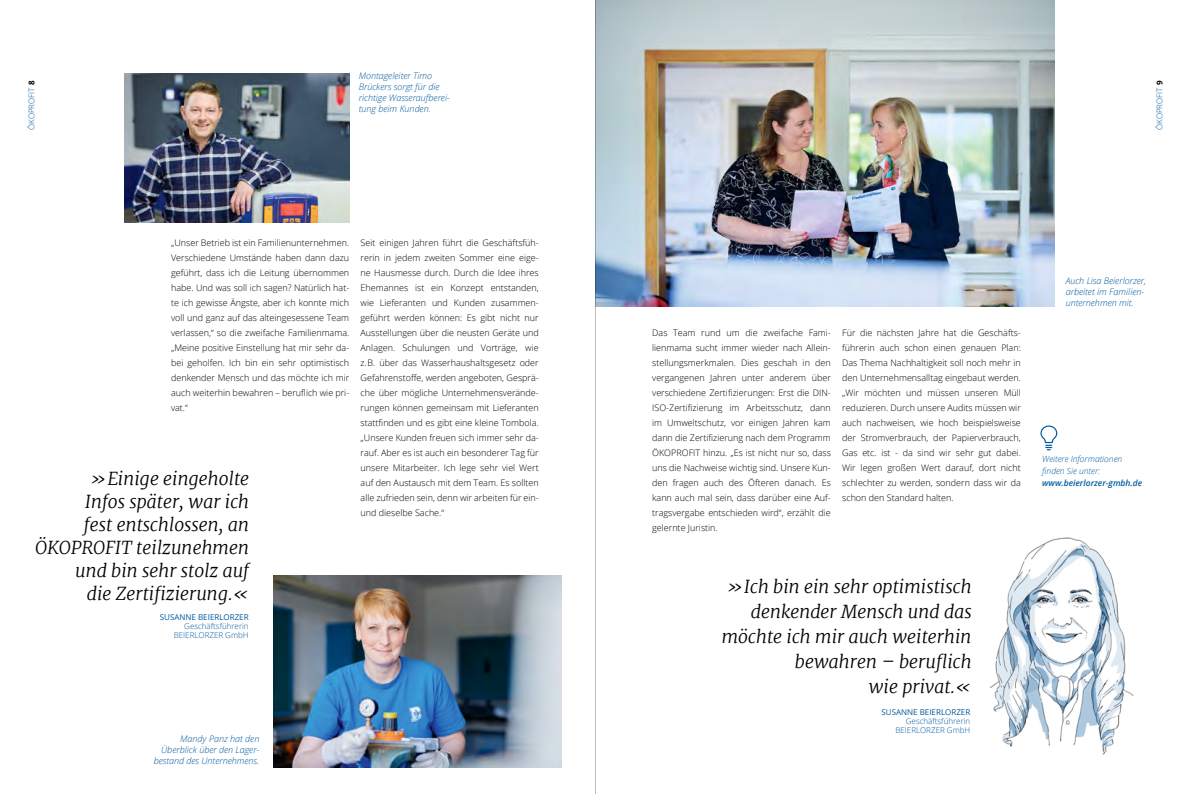
<style>
.page{position:relative;width:1191px;height:794px;background:#fff}
.page>*{position:absolute;margin:0;border:0;box-sizing:border-box;transform-origin:0 0}
.t1{font:italic 300 18px/23px "Merriweather";color:#000;text-align:right}
.t2{font:300 9px/15px "Open Sans";color:#000;text-align:justify}
.t3{font:italic 300 9px/11px "Open Sans";color:#005a9f}
.t4{font:italic 300 8.5px/12px "Open Sans";color:#005a9f}
.t5{font:italic 600 8.5px "Open Sans";color:#005a9f}
.t6{font:300 8px/9px "Open Sans";color:#005a9f;text-align:right}
.t7{font:8px "Open Sans";color:#005a9f}
.s1{font-weight:700;color:#000}
</style>
<div class="page">
<img style="left:125px;top:73px;width:224px;height:150px">
<img style="left:596px;top:0;width:458px;height:306px">
<img style="left:274px;top:575px;width:287px;height:192px">
<img style="left:989px;top:537px;width:145px;height:218px">
<svg style="left:1040px;top:425px;width:17px;height:25px"></svg>
<hr style="left:595px;top:0;width:1px;height:794px;background:#000">
<p class="t6" style="left:27px;top:130px;width:51px;rotate:-90deg">ÖKOPROFIT <span class="s1">8</span></p>
<p class="t3" style="left:359px;top:70px;width:93px">Montageleiter Timo<br>Brückers sorgt für die richtige Wasseraufberei&shy;tung beim Kunden.</p>
<p class="t2" style="left:171px;top:235px;width:180px">„Unser Betrieb ist ein Familienunternehmen.<br>Verschiedene Umstände haben dann dazu geführt, dass ich die Leitung übernommen habe. Und was soll ich sagen? Natürlich hat&shy;te ich gewisse Ängste, aber ich konnte mich voll und ganz auf das alteingesessene Team verlassen,“ so die zweifache Familienmama. „Meine positive Einstellung hat mir sehr da&shy;bei geholfen. Ich bin ein sehr optimistisch denkender Mensch und das möchte ich mir auch weiterhin bewahren – beruflich wie pri&shy;vat.“</p>
<p class="t2" style="left:360px;top:235px;width:180px">Seit einigen Jahren führt die Geschäftsfüh&shy;rerin in jedem zweiten Sommer eine eige&shy;ne Hausmesse durch. Durch die Idee ihres Ehemannes ist ein Konzept entstanden, wie Lieferanten und Kunden zusammen&shy;geführt werden können: Es gibt nicht nur Ausstellungen über die neusten Geräte und Anlagen. Schulungen und Vorträge, wie z.B. über das Wasserhaushaltsgesetz oder Gefahrenstoffe, werden angeboten, Gesprä&shy;che über mögliche Unternehmensverände&shy;rungen können gemeinsam mit Lieferanten stattfinden und es gibt eine kleine Tombola. „Unsere Kunden freuen sich immer sehr da&shy;rauf. Aber es ist auch ein besonderer Tag für unsere Mitarbeiter. Ich lege sehr viel Wert auf den Austausch mit dem Team. Es sollten alle zufrieden sein, denn wir arbeiten für ein&shy;und dieselbe Sache.“</p>
<h1 class="t1" style="left:35px;top:467px;width:216px">»Einige eingeholte<br>Infos später, war ich<br>fest entschlossen, an<br>ÖKOPROFIT teilzunehmen und bin sehr stolz auf<br>die Zertifizierung.«</h1>
<p class="t7" style="left:160px;top:612px;width:90px">SUSANNE BEIERLORZER</p>
<p class="t6" style="left:174px;top:622px;width:76px">Geschäftsführerin<br>BEIERLORZER GmbH</p>
<p class="t3" style="left:154px;top:733px;width:107px;text-align:right">Mandy Panz hat den<br>Überblick über den Lager&shy;bestand des Unternehmens.</p>
<p class="t6" style="left:1154px;top:130px;width:51px;rotate:-90deg">ÖKOPROFIT <span class="s1">9</span></p>
<p class="t2" style="left:652px;top:325px;width:180px">Das Team rund um die zweifache Fami&shy;lienmama sucht immer wieder nach Allein&shy;stellungsmerkmalen. Dies geschah in den vergangenen Jahren unter anderem über verschiedene Zertifizierungen: Erst die DIN-ISO-Zertifizierung im Arbeitsschutz, dann im Umweltschutz, vor einigen Jahren kam dann die Zertifizierung nach dem Programm ÖKOPROFIT hinzu. „Es ist nicht nur so, dass uns die Nachweise wichtig sind. Unsere Kun&shy;den fragen auch des Öfteren danach. Es kann auch mal sein, dass darüber eine Auf&shy;tragsvergabe entschieden wird“, erzählt die gelernte Juristin.</p>
<p class="t2" style="left:842px;top:325px;width:180px">Für die nächsten Jahre hat die Geschäfts&shy;führerin auch schon einen genauen Plan:<br>Das Thema Nachhaltigkeit soll noch mehr in den Unternehmensalltag eingebaut werden. „Wir möchten und müssen unseren Müll reduzieren. Durch unsere Audits müssen wir auch nachweisen, wie hoch beispielsweise der Stromverbrauch, der Papierverbrauch, Gas etc. ist - da sind wir sehr gut dabei.<br>Wir legen großen Wert darauf, dort nicht schlechter zu werden, sondern dass wir da schon den Standard halten.</p>
<h1 class="t1" style="left:722px;top:574px;width:251px;line-height:25px">»Ich bin ein sehr optimistisch denkender Mensch und das möchte ich mir auch weiterhin bewahren – beruflich<br>wie privat.«</h1>
<p class="t7" style="left:881px;top:706px;width:90px">SUSANNE BEIERLORZER</p>
<p class="t6" style="left:895px;top:716px;width:76px">Geschäftsführerin<br>BEIERLORZER GmbH</p>
<p class="t3" style="left:1065px;top:274px;width:82px">Auch Lisa Beierlorzer, arbeitet im Familien&shy;unternehmen mit.</p>
<p class="t4" style="left:1042px;top:452px;width:81px">Weitere Informationen finden Sie unter:</p>
<p class="t5" style="left:1042px;top:477px;width:101px">www.beierlorzer-gmbh.de</p>
</div>
